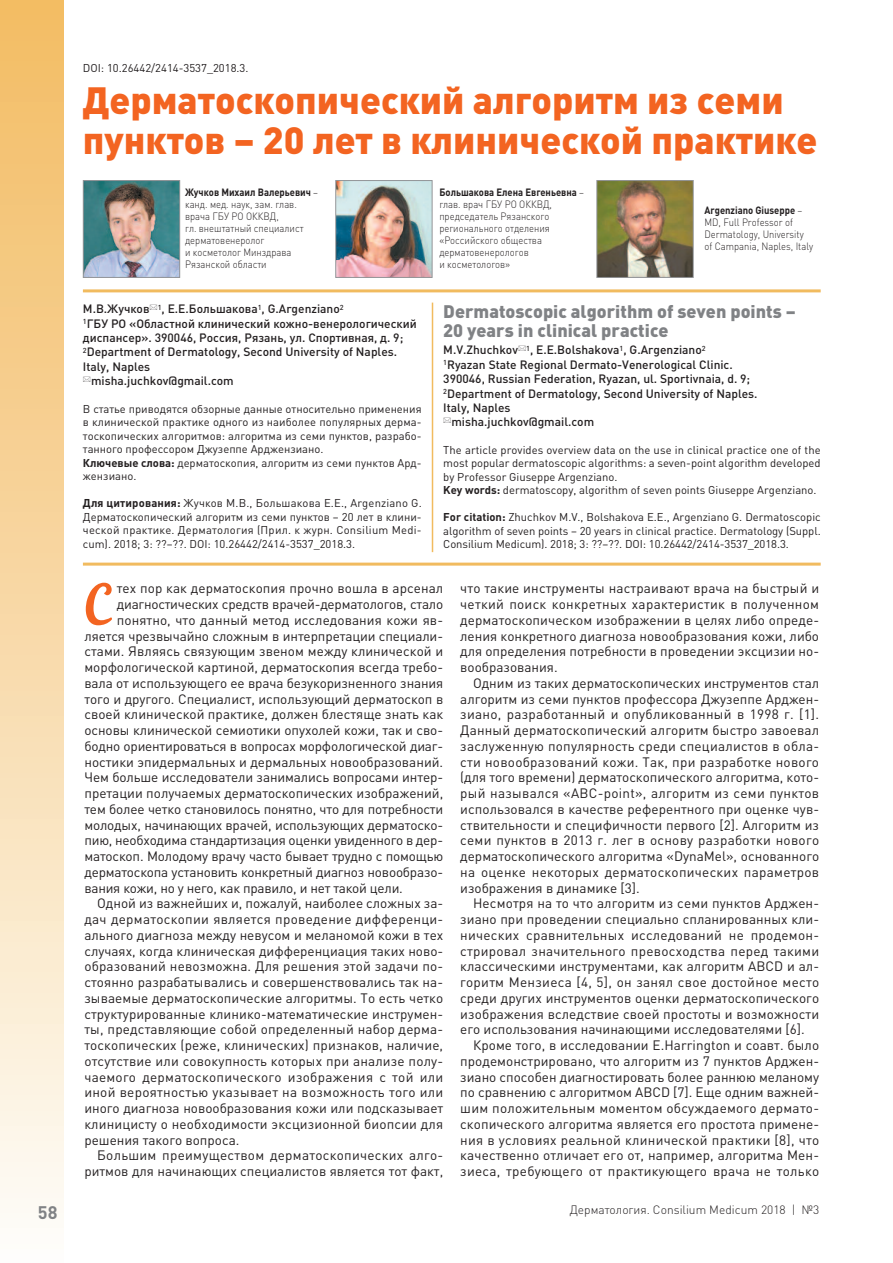
<style>
.page{position:relative;width:893px;height:1263px;background:#fff}
.page>*{position:absolute;margin:0;border:0;box-sizing:border-box;transform-origin:0 0}
.t1{font:54.75px "Nautilus Pompilius";color:#f36421}
.t2{font:900 37.5px/40.5px "DIN Pro";color:#f36421}
.t3{font:900 18px/19.5px "DIN Pro";color:#808285}
.t4{font:700 18px "DIN Pro";color:#808285}
.t5{font:13.5px/15.8px "DIN Pro";color:#231f20;text-align:justify}
.t6{font:13.5px "DIN Pro";letter-spacing:.02em;color:#231f20}
.t7{font:500 12px "DIN Pro";color:#231f20}
.t8{font:300 12px "DIN Pro";color:#231f20}
.t9{font:11.25px/13.5px "DIN Pro";color:#231f20}
.t10{font:300 10.5px/12px "DIN Pro";color:#231f20;scale:.9 1}
.s1{font-weight:700}
</style>
<div class="page">
<div style="left:0;top:0;width:64px;height:1263px;background:linear-gradient(to bottom,#f3ba60,#fefbf7)"></div>
<hr style="left:432px;top:303px;width:1px;height:249px;background:#f1bb5f">
<hr style="left:83px;top:563px;width:738px;height:3px;background:#f1bb5f">
<hr style="left:83px;top:289px;width:738px;height:3px;background:#f1bb5f">
<img style="left:85px;top:182px;width:93px;height:94px">
<div style="left:83px;top:180px;width:97px;height:98px;border:1px solid #939598"></div>
<img style="left:337px;top:182px;width:93px;height:94px">
<div style="left:335px;top:180px;width:97px;height:98px;border:1px solid #939598"></div>
<img style="left:598px;top:182px;width:94px;height:94px">
<div style="left:596px;top:180px;width:98px;height:98px;border:1px solid #939598"></div>
<p class="t9" style="left:83px;top:63px;width:167px">DOI: 10.26442/2414-3537_2018.3.</p>
<h2 class="t2" style="left:83px;top:83px;width:736px">Дерматоскопический алгоритм из семи пунктов – 20 лет в клинической практике</h2>
<p class="t10" style="left:185px;top:187px;width:149px"><span class="s1">Жучков Михаил Валерьевич</span> – канд. мед. наук, зам. глав. врача ГБУ РО ОККВД,<br>гл. внештатный специалист дерматовенеролог<br>и косметолог Минздрава<br>Рязанской области</p>
<p class="t10" style="left:439px;top:187px;width:162px"><span class="s1">Большакова Елена Евгеньевна</span> – глав. врач ГБУ РО ОККВД, председатель Рязанского регионального отделения «Российского общества дерматовенерологов<br>и косметологов»</p>
<p class="t10" style="left:704px;top:205px;width:122px"><span class="s1">Argenziano Giuseppe</span> –<br>MD, Full Professor of<br>Dermatology, University of Campania, Naples, Italy</p>
<p class="t7" style="left:83px;top:301px;width:262px">М.В.Жучков <sup>1</sup>, Е.Е.Большакова<sup>1</sup>, G.Argenziano<sup>2</sup></p>
<p class="t7" style="left:83px;top:316px;width:335px"><sup>1</sup>ГБУ РО «Областной клинический кожно-венерологический</p>
<p class="t7" style="left:83px;top:330px;width:322px">диспансер». 390046, Россия, Рязань, ул. Спортивная, д. 9;</p>
<p class="t7" style="left:83px;top:344px;width:316px"><sup>2</sup>Department of Dermatology, Second University of Naples.</p>
<p class="t7" style="left:83px;top:359px;width:69px">Italy, Naples</p>
<p class="t7" style="left:91px;top:373px;width:144px">misha.juchkov@gmail.com</p>
<p class="t9" style="left:83px;top:403px;width:340px">В статье приводятся обзорные данные относительно применения в клинической практике одного из наиболее популярных дерма&shy;тоскопических алгоритмов: алгоритма из семи пунктов, разрабо&shy;танного профессором Джузеппе Арджензиано.<br><span class="s1">Ключевые слова:</span> дерматоскопия, алгоритм из семи пунктов Ард&shy;жензиано.</p>
<p class="t9" style="left:83px;top:498px;width:340px;text-align:justify"><span class="s1">Для цитирования:</span> Жучков М.В., Большакова Е.Е., Argenziano G.<br>Дерматоскопический алгоритм из семи пунктов – 20 лет в клини&shy;ческой практике. Дерматология (Прил. к журн. Consilium Medi&shy;cum). 2018; 3: ??–??. DOI: 10.26442/2414-3537_2018.3.</p>
<h3 class="t3" style="left:443px;top:303px;width:354px">Dermatoscopic algorithm of seven points –<br>20 years in clinical practice</h3>
<p class="t7" style="left:443px;top:342px;width:264px">M.V.Zhuchkov <sup>1</sup>, E.E.Bolshakova<sup>1</sup>, G.Argenziano<sup>2</sup></p>
<p class="t7" style="left:443px;top:357px;width:291px"><sup>1</sup>Ryazan State Regional Dermato-Venerological Clinic.</p>
<p class="t7" style="left:443px;top:371px;width:308px">390046, Russian Federation, Ryazan, ul. Sportivnaia, d. 9;</p>
<p class="t7" style="left:443px;top:385px;width:316px"><sup>2</sup>Department of Dermatology, Second University of Naples.</p>
<p class="t7" style="left:443px;top:400px;width:69px">Italy, Naples</p>
<p class="t7" style="left:451px;top:414px;width:144px">misha.juchkov@gmail.com</p>
<p class="t9" style="left:443px;top:444px;width:379px">The article provides overview data on the use in clinical practice one of the most popular dermatoscopic algorithms: a seven-point algorithm developed by Professor Giuseppe Argenziano.<br><span class="s1">Key words:</span> dermatoscopy, algorithm of seven points Giuseppe Argenziano.</p>
<p class="t9" style="left:443px;top:512px;width:379px;text-align:justify"><span class="s1">For citation:</span> Zhuchkov M.V., Bolshakova E.E., Argenziano G. Dermatoscopic algorithm of seven points – 20 years in clinical practice. Dermatology (Suppl.<br>Consilium Medicum). 2018; 3: ??–??. DOI: 10.26442/2414-3537_2018.3.</p>
<h1 class="t1" style="left:84px;top:574px;width:28px">С</h1>
<p class="t5" style="left:117px;top:582px;width:328px">тех пор как дерматоскопия прочно вошла в арсенал</p>
<p class="t5" style="left:117px;top:598px;width:328px">диагностических средств врачей-дерматологов, стало</p>
<p class="t5" style="left:117px;top:614px;width:328px">понятно, что данный метод исследования кожи яв-</p>
<p class="t5" style="left:84px;top:629px;width:360px">ляется чрезвычайно сложным в интерпретации специали-</p>
<p class="t5" style="left:84px;top:645px;width:360px">стами. Являясь связующим звеном между клинической и</p>
<p class="t5" style="left:84px;top:661px;width:360px">морфологической картиной, дерматоскопия всегда требо-</p>
<p class="t5" style="left:84px;top:677px;width:360px">вала от использующего ее врача безукоризненного знания</p>
<p class="t5" style="left:84px;top:692px;width:360px">того и другого. Специалист, использующий дерматоскоп в</p>
<p class="t5" style="left:84px;top:708px;width:360px">своей клинической практике, должен блестяще знать как</p>
<p class="t5" style="left:84px;top:724px;width:360px">основы клинической семиотики опухолей кожи, так и сво-</p>
<p class="t5" style="left:84px;top:740px;width:360px">бодно ориентироваться в вопросах морфологической диаг-</p>
<p class="t5" style="left:84px;top:755px;width:360px">ностики эпидермальных и дермальных новообразований.</p>
<p class="t5" style="left:84px;top:771px;width:360px">Чем больше исследователи занимались вопросами интер-</p>
<p class="t5" style="left:84px;top:787px;width:360px">претации получаемых дерматоскопических изображений,</p>
<p class="t5" style="left:84px;top:803px;width:360px">тем более четко становилось понятно, что для потребности</p>
<p class="t5" style="left:84px;top:818px;width:360px">молодых, начинающих врачей, использующих дерматоско-</p>
<p class="t5" style="left:84px;top:834px;width:360px">пию, необходима стандартизация оценки увиденного в дер-</p>
<p class="t5" style="left:84px;top:850px;width:360px">матоскоп. Молодому врачу часто бывает трудно с помощью</p>
<p class="t5" style="left:84px;top:866px;width:360px">дерматоскопа установить конкретный диагноз новообразо-</p>
<p class="t5" style="left:84px;top:881px;width:320px">вания кожи, но у него, как правило, и нет такой цели.</p>
<p class="t5" style="left:97px;top:897px;width:348px">Одной из важнейших и, пожалуй, наиболее сложных за-</p>
<p class="t6" style="left:84px;top:914px;width:360px">дач дерматоскопии является проведение дифференци-</p>
<p class="t5" style="left:84px;top:929px;width:360px">ального диагноза между невусом и меланомой кожи в тех</p>
<p class="t5" style="left:84px;top:944px;width:360px">случаях, когда клиническая дифференциация таких ново-</p>
<p class="t5" style="left:84px;top:960px;width:360px">образований невозможна. Для решения этой задачи по-</p>
<p class="t5" style="left:84px;top:976px;width:360px">стоянно разрабатывались и совершенствовались так на-</p>
<p class="t5" style="left:84px;top:992px;width:360px">зываемые дерматоскопические алгоритмы. То есть четко</p>
<p class="t5" style="left:84px;top:1007px;width:360px">структурированные клинико-математические инструмен-</p>
<p class="t5" style="left:84px;top:1023px;width:360px">ты, представляющие собой определенный набор дерма-</p>
<p class="t5" style="left:84px;top:1039px;width:360px">тоскопических (реже, клинических) признаков, наличие,</p>
<p class="t5" style="left:84px;top:1055px;width:360px">отсутствие или совокупность которых при анализе полу-</p>
<p class="t6" style="left:84px;top:1072px;width:360px">чаемого дерматоскопического изображения с той или</p>
<p class="t6" style="left:84px;top:1088px;width:360px">иной вероятностью указывает на возможность того или</p>
<p class="t5" style="left:84px;top:1102px;width:360px">иного диагноза новообразования кожи или подсказывает</p>
<p class="t5" style="left:84px;top:1118px;width:360px">клиницисту о необходимости эксцизионной биопсии для</p>
<p class="t5" style="left:84px;top:1133px;width:157px">решения такого вопроса.</p>
<p class="t6" style="left:97px;top:1151px;width:348px">Большим преимуществом дерматоскопических алго-</p>
<p class="t5" style="left:84px;top:1165px;width:360px">ритмов для начинающих специалистов является тот факт,</p>
<p class="t5" style="left:460px;top:582px;width:360px">что такие инструменты настраивают врача на быстрый и четкий поиск конкретных характеристик в полученном дерматоскопическом изображении в целях либо опреде&shy;ления конкретного диагноза новообразования кожи, либо для определения потребности в проведении эксцизии но&shy;вообразования.</p>
<p class="t5" style="left:460px;top:677px;width:360px;text-indent:13px">Одним из таких дерматоскопических инструментов стал алгоритм из семи пунктов профессора Джузеппе Арджен&shy;зиано, разработанный и опубликованный в 1998 г. [1].<br>Данный дерматоскопический алгоритм быстро завоевал заслуженную популярность среди специалистов в обла&shy;сти новообразований кожи. Так, при разработке нового (для того времени) дерматоскопического алгоритма, кото&shy;рый назывался «ABC-point», алгоритм из семи пунктов использовался в качестве референтного при оценке чув&shy;ствительности и специфичности первого [2]. Алгоритм из семи пунктов в 2013 г. лег в основу разработки нового дерматоскопического алгоритма «DynaMel», основанного на оценке некоторых дерматоскопических параметров изображения в динамике [3].</p>
<p class="t5" style="left:460px;top:897px;width:360px;text-indent:13px">Несмотря на то что алгоритм из семи пунктов Арджен&shy;зиано при проведении специально спланированных кли&shy;нических сравнительных исследований не продемон&shy;стрировал значительного превосходства перед такими классическими инструментами, как алгоритм ABCD и ал&shy;горитм Мензиеса [4, 5], он занял свое достойное место среди других инструментов оценки дерматоскопического изображения вследствие своей простоты и возможности его использования начинающими исследователями [6].</p>
<p class="t5" style="left:460px;top:1039px;width:360px;text-indent:13px">Кроме того, в исследовании E.Harrington и соавт. было продемонстрировано, что алгоритм из 7 пунктов Арджен&shy;зиано способен диагностировать более раннюю меланому по сравнению с алгоритмом ABCD [7]. Еще одним важней&shy;шим положительным моментом обсуждаемого дермато&shy;скопического алгоритма является его простота примене&shy;ния в условиях реальной клинической практики [8], что качественно отличает его от, например, алгоритма Мен&shy;зиеса, требующего от практикующего врача не только</p>
<h3 class="t4" style="left:38px;top:1206px;width:21px">58</h3>
<p class="t8" style="left:570px;top:1205px;width:251px">Дерматология. Consilium Medicum 2018 | №3</p>
</div>
